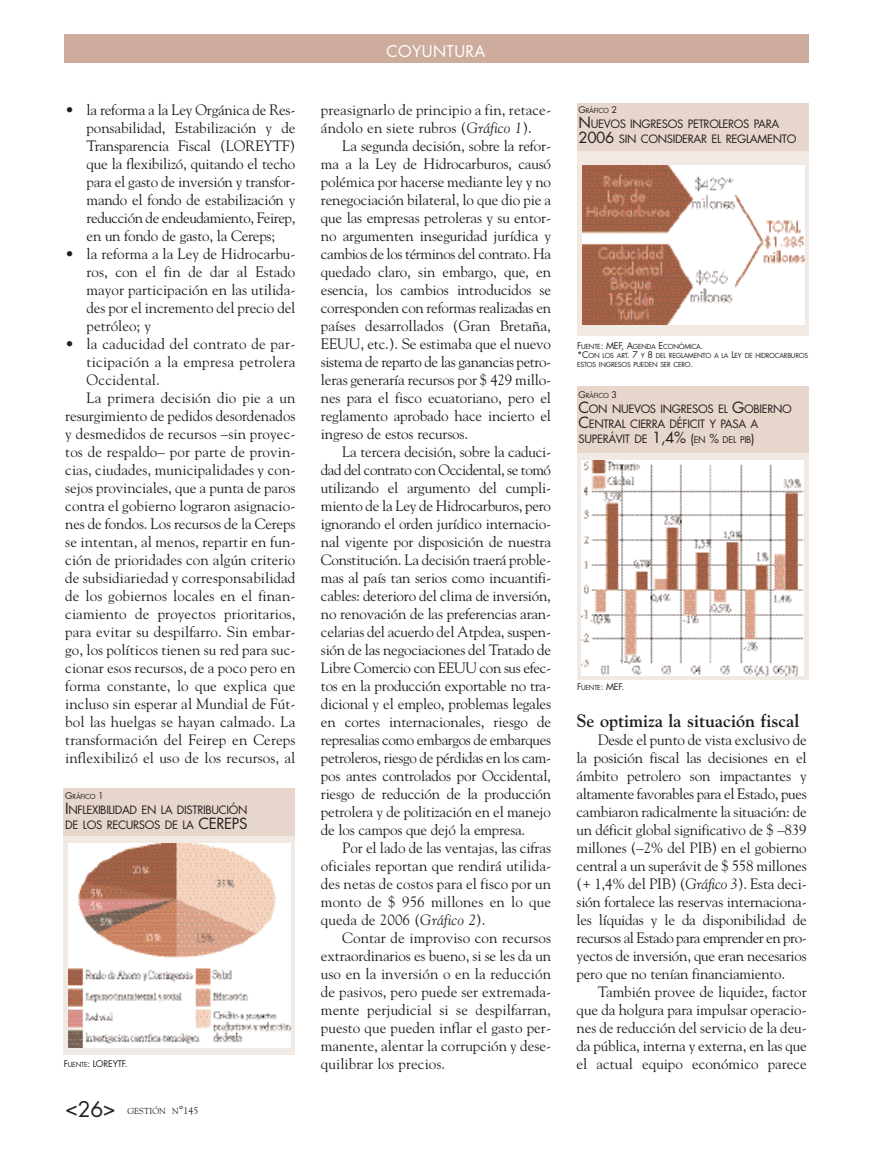
<style>
.page{position:relative;width:872px;height:1149px;background:#fff}
.page>*{position:absolute;margin:0;border:0;box-sizing:border-box;transform-origin:0 0}
.t1{font:21px "Futura";color:#231f20}
.t2{font:700 18px "Goudy";color:#231f20}
.t3{font:15.75px "Futura";letter-spacing:.025em;color:#fff}
.t4{font:15px/18px "Goudy";letter-spacing:.005em;color:#231f20;text-align:justify}
.t5{font:15px "Goudy";letter-spacing:-.015em;color:#231f20}
.t6{font:11.25px/15px "Futura";letter-spacing:-.035em;color:#231f20}
.t7{font:9px "Futura";letter-spacing:-.025em;color:#231f20}
.t8{font:8.7px "Goudy";color:#231f20}
.t9{font:6.75px/9px "Futura";letter-spacing:-.035em;color:#231f20}
.s1{font-size:9px}
.s2{font-size:15px}
.s3{font-size:6.75px}
.s4{font-size:11.55px}
.s5{font-size:9.75px}
.s6{font-style:italic}
.s7{font-size:12px}
</style>
<div class="page">
<div style="left:64px;top:34px;width:744px;height:29px;background:#cdac9d"></div>
<div style="left:577px;top:144px;width:231px;height:192px;background:#f1e9e4"></div>
<img style="left:582px;top:165px;width:222px;height:159px">
<div style="left:577px;top:103px;width:231px;height:47px;background:#e7d6cc"></div>
<svg style="left:64px;top:835px;width:231px;height:219px;background:#f0e8e4"></svg>
<img style="left:69px;top:843px;width:221px;height:203px">
<div style="left:64px;top:787px;width:231px;height:48px;background:#e7d6cc"></div>
<svg style="left:577px;top:452px;width:231px;height:227px;background:#f2eae6"></svg>
<img style="left:582px;top:460px;width:221px;height:215px">
<div style="left:577px;top:385px;width:231px;height:67px;background:#e7d6cc"></div>
<p class="t4" style="left:87px;top:100px;width:210px;text-indent:-21px">• la reforma a la Ley Orgánica de Res&shy;ponsabilidad, Estabilización y de Transparencia Fiscal (LOREYTF) que la flexibilizó, quitando el techo para el gasto de inversión y transfor&shy;mando el fondo de estabilización y reducción de endeudamiento, Feirep, en un fondo de gasto, la Cereps;</p>
<p class="t4" style="left:87px;top:244px;width:210px;text-indent:-21px">• la reforma a la Ley de Hidrocarbu&shy;ros, con el fin de dar al Estado mayor participación en las utilida&shy;des por el incremento del precio del petróleo; y</p>
<p class="t4" style="left:65px;top:334px;width:232px">• la caducidad del contrato de par-</p>
<p class="t4" style="left:87px;top:352px;width:210px">ticipación a la empresa petrolera</p>
<p class="t4" style="left:87px;top:370px;width:75px">Occidental.</p>
<p class="t4" style="left:87px;top:388px;width:210px">La primera decisión dio pie a un</p>
<p class="t4" style="left:65px;top:406px;width:232px">resurgimiento de pedidos desordenados</p>
<p class="t4" style="left:65px;top:424px;width:232px">y desmedidos de recursos –sin proyec-</p>
<p class="t4" style="left:65px;top:442px;width:232px">tos de respaldo– por parte de provin-</p>
<p class="t4" style="left:65px;top:460px;width:232px">cias, ciudades, municipalidades y con-</p>
<p class="t4" style="left:65px;top:478px;width:232px">sejos provinciales, que a punta de paros</p>
<p class="t4" style="left:65px;top:496px;width:232px">contra el gobierno lograron asignacio-</p>
<p class="t5" style="left:65px;top:515px;width:232px">nes de fondos. Los recursos de la Cereps</p>
<p class="t4" style="left:65px;top:532px;width:232px">se intentan, al menos, repartir en fun-</p>
<p class="t4" style="left:65px;top:550px;width:232px">ción de prioridades con algún criterio</p>
<p class="t4" style="left:65px;top:568px;width:232px">de subsidiariedad y corresponsabilidad</p>
<p class="t4" style="left:65px;top:586px;width:232px">de los gobiernos locales en el finan-</p>
<p class="t4" style="left:65px;top:604px;width:232px">ciamiento de proyectos prioritarios,</p>
<p class="t4" style="left:65px;top:622px;width:232px">para evitar su despilfarro. Sin embar-</p>
<p class="t4" style="left:65px;top:640px;width:232px">go, los políticos tienen su red para suc-</p>
<p class="t4" style="left:65px;top:658px;width:232px">cionar esos recursos, de a poco pero en</p>
<p class="t4" style="left:65px;top:676px;width:232px">forma constante, lo que explica que</p>
<p class="t4" style="left:65px;top:694px;width:232px">incluso sin esperar al Mundial de Fút-</p>
<p class="t4" style="left:65px;top:712px;width:232px">bol las huelgas se hayan calmado. La</p>
<p class="t4" style="left:65px;top:730px;width:232px">transformación del Feirep en Cereps</p>
<p class="t4" style="left:65px;top:748px;width:232px">inflexibilizó el uso de los recursos, al</p>
<p class="t9" style="left:65px;top:791px;width:40px"><span class="s1">G</span>RÁFICO <span class="s1">1</span></p>
<p class="t6" style="left:65px;top:802px;width:184px"><span class="s2">I</span>NFLEXIBILIDAD EN LA DISTRIBUCIÓN<br>DE LOS RECURSOS DE LA <span class="s2">CEREPS</span></p>
<p class="t7" style="left:64px;top:1059px;width:65px">F<span class="s3">UENTE</span>: LOREYTF.</p>
<h1 class="t1" style="left:65px;top:1098px;width:52px">&lt;26&gt;</h1>
<p class="t8" style="left:127px;top:1104px;width:72px">GESTIÓN N<span class="s4">°</span><span class="s5">145</span></p>
<p class="t3" style="left:386px;top:44px;width:100px">COYUNTURA</p>
<p class="t4" style="left:321px;top:100px;width:232px">preasignarlo de principio a fin, retace&shy;ándolo en siete rubros (<span class="s6">Gráfico 1</span>).</p>
<p class="t4" style="left:321px;top:136px;width:232px;text-indent:21px">La segunda decisión, sobre la refor&shy;ma a la Ley de Hidrocarburos, causó polémica por hacerse mediante ley y no renegociación bilateral, lo que dio pie a que las empresas petroleras y su entor&shy;no argumenten inseguridad jurídica y cambios de los términos del contrato. Ha quedado claro, sin embargo, que, en esencia, los cambios introducidos se corresponden con reformas realizadas en países desarrollados (Gran Bretaña, EEUU, etc.). Se estimaba que el nuevo sistema de reparto de las ganancias petro&shy;leras generaría recursos por $ 429 millo&shy;nes para el fisco ecuatoriano, pero el reglamento aprobado hace incierto el ingreso de estos recursos.</p>
<p class="t4" style="left:321px;top:442px;width:232px;text-indent:21px">La tercera decisión, sobre la caduci&shy;dad del contrato con Occidental, se tomó utilizando el argumento del cumpli&shy;miento de la Ley de Hidrocarburos, pero ignorando el orden jurídico internacio&shy;nal vigente por disposición de nuestra Constitución. La decisión traerá proble&shy;mas al país tan serios como incuantifi&shy;cables: deterioro del clima de inversión, no renovación de las preferencias aran&shy;celarias del acuerdo del Atpdea, suspen&shy;sión de las negociaciones del Tratado de Libre Comercio con EEUU con sus efec&shy;tos en la producción exportable no tra&shy;dicional y el empleo, problemas legales en cortes internacionales, riesgo de represalias como embargos de embarques petroleros, riesgo de pérdidas en los cam&shy;pos antes controlados por Occidental, riesgo de reducción de la producción petrolera y de politización en el manejo de los campos que dejó la empresa.</p>
<p class="t4" style="left:321px;top:838px;width:232px;text-indent:21px">Por el lado de las ventajas, las cifras oficiales reportan que rendirá utilida&shy;des netas de costos para el fisco por un monto de $ 956 millones en lo que queda de 2006 (<span class="s6">Gráfico 2</span>).</p>
<p class="t4" style="left:321px;top:928px;width:232px;text-indent:21px">Contar de improviso con recursos extraordinarios es bueno, si se les da un uso en la inversión o en la reducción de pasivos, pero puede ser extremada&shy;mente perjudicial si se despilfarran, puesto que pueden inflar el gasto per&shy;manente, alentar la corrupción y dese&shy;quilibrar los precios.</p>
<p class="t9" style="left:578px;top:107px;width:40px"><span class="s1">G</span>RÁFICO <span class="s1">2</span></p>
<p class="t6" style="left:578px;top:118px;width:219px"><span class="s2">N</span>UEVOS INGRESOS PETROLEROS PARA<br><span class="s2">2006</span> SIN CONSIDERAR EL REGLAMENTO</p>
<p class="t9" style="left:577px;top:343px;width:233px"><span class="s1">F</span>UENTE<span class="s1">: MEF, A</span>GENDA <span class="s1">E</span>CONÓMICA<span class="s1">.<br>*C</span>ON LOS ART<span class="s1">. 7</span> Y <span class="s1">8</span> DEL REGLAMENTO A LA <span class="s1">L</span>EY DE HIDROCARBUROS<br>ESTOS INGRESOS PUEDEN SER CERO<span class="s1">.</span></p>
<p class="t9" style="left:578px;top:392px;width:40px"><span class="s1">G</span>RÁFICO <span class="s1">3</span></p>
<p class="t6" style="left:578px;top:402px;width:215px"><span class="s2">C</span>ON NUEVOS INGRESOS EL <span class="s2">G</span>OBIERNO<br><span class="s2">C</span>ENTRAL CIERRA DÉFICIT Y PASA A<br>SUPERÁVIT DE <span class="s2">1,4%</span> <span class="s7">(</span><span class="s1">EN</span> <span class="s7">%</span> <span class="s1">DEL PIB</span><span class="s7">)</span></p>
<p class="t7" style="left:577px;top:682px;width:49px">F<span class="s3">UENTE</span>: MEF.</p>
<p class="t2" style="left:576px;top:710px;width:224px">Se optimiza la situación fiscal</p>
<p class="t4" style="left:576px;top:730px;width:232px;text-indent:21px">Desde el punto de vista exclusivo de la posición fiscal las decisiones en el ámbito petrolero son impactantes y altamente favorables para el Estado, pues cambiaron radicalmente la situación: de un déficit global significativo de $ –839 millones (–2% del PIB) en el gobierno central a un superávit de $ 558 millones (+ 1,4% del PIB) (<span class="s6">Gráfico 3</span>). Esta deci&shy;sión fortalece las reservas internaciona&shy;les líquidas y le da disponibilidad de recursos al Estado para emprender en pro&shy;yectos de inversión, que eran necesarios pero que no tenían financiamiento.</p>
<p class="t4" style="left:576px;top:982px;width:232px;text-indent:21px">También provee de liquidez, factor que da holgura para impulsar operacio&shy;nes de reducción del servicio de la deu&shy;da pública, interna y externa, en las que el actual equipo económico parece</p>
</div>
